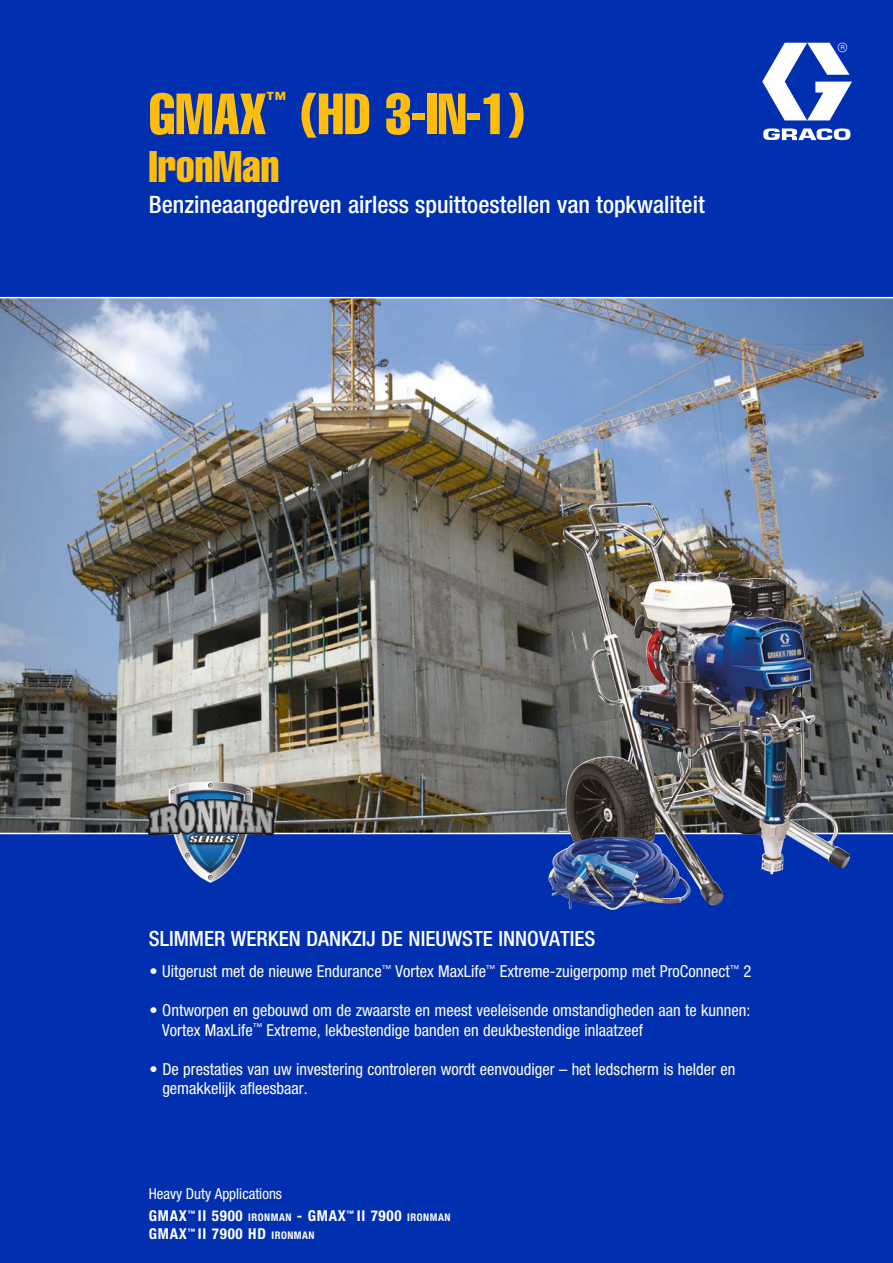
<style>
.page{position:relative;width:893px;height:1263px;background:#fff}
.page>*{position:absolute;margin:0;border:0;box-sizing:border-box;transform-origin:0 0}
.t1{font:57px "Helvetica LT Std Comp";color:#ffbe0e}
.t2{font:43.5px "Helvetica LT Std Comp";color:#ffbe0e}
.t3{font:500 condensed 24px "Helvetica Neue LT Std";color:#fff}
.t4{font:500 condensed 21px "Helvetica Neue LT Std";color:#fff}
.t5{font:19.95px "Helvetica LT Std Comp";color:#ffbe0e}
.t6{font:condensed 16.5px/19.5px "Helvetica Neue LT Std";color:#fff}
.t7{font:700 condensed 15px/18px "Helvetica Neue LT Std";letter-spacing:.05em;color:#fff}
.t8{font:condensed 15px "Helvetica Neue LT Std";color:#fff}
.s1{font-size:10.5px}
</style>
<div class="page">
<img style="left:0;top:299px;width:893px;height:533px">
<div style="left:0;top:833px;width:893px;height:430px;background:#002fb0"></div>
<div style="left:0;top:0;width:893px;height:298px;background:#002fb0"></div>
<svg style="left:762px;top:43px;width:90px;height:97px"></svg>
<hr style="left:0;top:833px;width:893px;height:1px;background:#fff">
<hr style="left:0;top:297px;width:893px;height:1px;background:#fff">
<img style="left:563px;top:502px;width:82px;height:342px">
<svg style="left:145px;top:781px;width:131px;height:102px"></svg>
<h1 class="t1" style="left:149px;top:78px;width:119px">GMAX</h1>
<p class="t5" style="left:266px;top:86px;width:21px">™</p>
<h1 class="t1" style="left:301px;top:78px;width:225px">(HD 3-IN-1)</h1>
<h2 class="t2" style="left:149px;top:139px;width:132px">IronMan</h2>
<h3 class="t3" style="left:149px;top:190px;width:557px">Benzineaangedreven airless spuittoestellen van topkwaliteit</h3>
<p class="t4" style="left:149px;top:926px;width:448px">SLIMMER WERKEN DANKZIJ DE NIEUWSTE INNOVATIES</p>
<p class="t6" style="left:150px;top:961px;width:603px">• Uitgerust met de nieuwe Endurance<sup>™</sup> Vortex MaxLife<sup>™</sup> Extreme-zuigerpomp met ProConnect<sup>™</sup> 2</p>
<p class="t6" style="left:162px;top:1000px;width:589px;text-indent:-13px">• Ontworpen en gebouwd om de zwaarste en meest veeleisende omstandigheden aan te kunnen:<br>Vortex MaxLife<sup>™</sup> Extreme, lekbestendige banden en deukbestendige inlaatzeef</p>
<p class="t6" style="left:162px;top:1059px;width:575px;text-indent:-13px">• De prestaties van uw investering controleren wordt eenvoudiger – het ledscherm is helder en gemakkelijk afleesbaar.</p>
<p class="t8" style="left:149px;top:1185px;width:135px">Heavy Duty Applications</p>
<p class="t7" style="left:149px;top:1206px;width:303px">GMAX<sup>™</sup> II 5900 <span class="s1">IRONMAN</span> - GMAX<sup>™</sup> II 7900 <span class="s1">IRONMAN<br></span>GMAX<sup>™</sup> II 7900 HD <span class="s1">IRONMAN</span></p>
</div>
